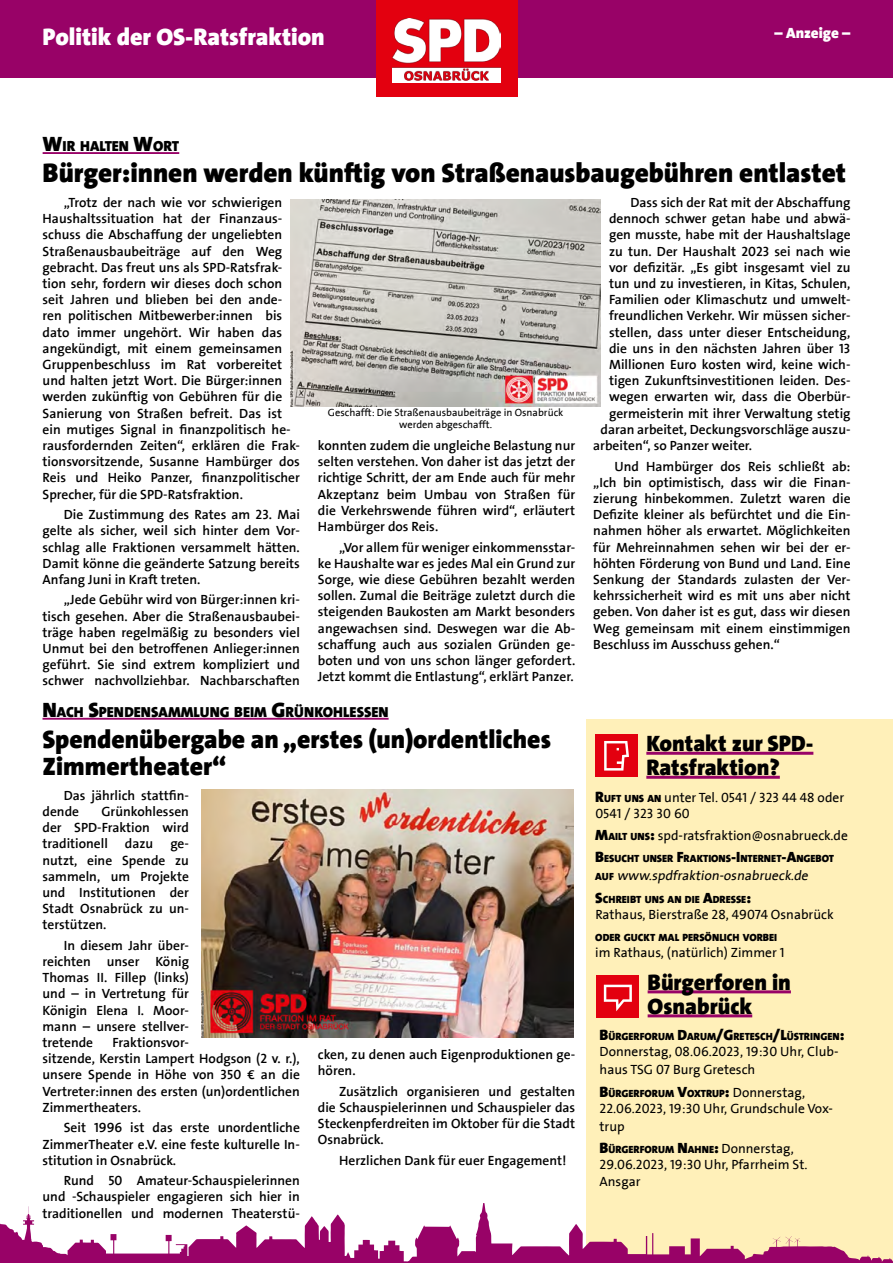
<style>
.page{position:relative;width:893px;height:1263px;background:#fff}
.page>*{position:absolute;margin:0;border:0;box-sizing:border-box;transform-origin:0 0}
.t1{font:900 27px "SPD The Sans";color:#000}
.t2{font:900 25.5px/27px "SPD The Sans";color:#000}
.t3{font:900 24px "SPD The Sans";color:#fff}
.t4{font:900 22.5px/24px "SPD The Sans";color:#000}
.t5{font:900 15px "SPD The Sans";color:#fff}
.t6{font:900 14.7px "SPD The Sans";color:#000}
.t7{font:700 13.5px/16.2px "SPD2002 The Sans";color:#000;text-align:justify}
.t8{font:13.5px/16.2px "SPD2002 The Sans";color:#000}
.t9{font:900 10.5px "SPD The Sans";color:#000}
.t10{font:10.5px/12.6px "SPD2002 The Sans";color:#000;text-align:center}
.s1{font-size:21px}
.s2{font-family:"SPD The Sans";font-weight:900;font-size:15px}
.s3{font-family:"SPD The Sans";font-weight:900;font-size:10.5px}
.s4{font-size:12px}
.s5{font-size:15px}
.s6{font-family:"SPD2002 The Sans";font-weight:400;font-size:13.5px}
</style>
<div class="page">
<div style="left:587px;top:719px;width:306px;height:544px;background:#fff0b9"></div>
<div style="left:0;top:0;width:893px;height:78px;background:#980267"></div>
<svg style="left:0;top:1203px;width:893px;height:60px"></svg>
<hr style="left:43px;top:718px;width:346px;height:2px;background:#980267">
<hr style="left:43px;top:152px;width:136px;height:2px;background:#980267">
<hr style="left:646px;top:752px;width:167px;height:3px;background:#980267">
<hr style="left:646px;top:776px;width:134px;height:3px;background:#980267">
<hr style="left:648px;top:990px;width:143px;height:3px;background:#980267">
<hr style="left:648px;top:1014px;width:104px;height:3px;background:#980267">
<div style="left:597px;top:975px;width:42px;height:42px;background:#e3000f"></div>
<svg style="left:604px;top:985px;width:28px;height:26px"></svg>
<div style="left:595px;top:734px;width:43px;height:43px;background:#e3000f"></div>
<svg style="left:604px;top:741px;width:25px;height:29px"></svg>
<img style="left:202px;top:789px;width:372px;height:248px">
<div style="left:376px;top:0;width:141px;height:97px;background:#e3000f"></div>
<img style="left:393px;top:18px;width:107px;height:65px">
<img style="left:291px;top:200px;width:310px;height:206px">
<h3 class="t3" style="left:43px;top:21px;width:284px">Politik der OS-Ratsfraktion</h3>
<p class="t5" style="left:774px;top:23px;width:77px">– Anzeige –</p>
<p class="t6" style="left:43px;top:137px;width:138px"><span class="s1">W</span>IR HALTEN <span class="s1">W</span>ORT</p>
<h1 class="t1" style="left:43px;top:156px;width:805px">Bürger:innen werden künftig von Straßenausbaugebühren entlastet</h1>
<p class="t7" style="left:43px;top:195px;width:259px;text-align:left;text-indent:21px">„Trotz der nach wie vor schwierigen Haushaltssituation hat der Finanzaus&shy;schuss die Abschaffung der ungeliebten Straßenausbaubeiträge auf den Weg gebracht. Das freut uns als SPD-Ratsfrak&shy;tion sehr, fordern wir dieses doch schon seit Jahren und blieben bei den ande&shy;ren politischen Mitbewerber:innen bis dato immer ungehört. Wir haben das angekündigt, mit einem gemeinsamen Gruppenbeschluss im Rat vorbereitet und halten jetzt Wort. Die Bürger:innen werden zukünftig von Gebühren für die Sanierung von Straßen befreit. Das ist ein mutiges Signal in finanzpolitisch he&shy;rausfordernden Zeiten“, erklären die Frak&shy;tionsvorsitzende, Susanne Hambürger dos Reis und Heiko Panzer, finanzpolitischer Sprecher, für die SPD-Ratsfraktion.</p>
<p class="t7" style="left:43px;top:507px;width:259px;text-indent:21px">Die Zustimmung des Rates am 23. Mai gelte als sicher, weil sich hinter dem Vor&shy;schlag alle Fraktionen versammelt hätten.<br>Damit könne die geänderte Satzung bereits Anfang Juni in Kraft treten.</p>
<p class="t7" style="left:43px;top:592px;width:259px;text-indent:21px">„Jede Gebühr wird von Bürger:innen kri&shy;tisch gesehen. Aber die Straßenausbaubei&shy;träge haben regelmäßig zu besonders viel Unmut bei den betroffenen Anlieger:innen geführt. Sie sind extrem kompliziert und schwer nachvollziehbar. Nachbarschaften</p>
<p class="t7" style="left:630px;top:195px;width:222px">Dass sich der Rat mit der Abschaffung</p>
<p class="t7" style="left:609px;top:211px;width:243px">dennoch schwer getan habe und abwä-</p>
<p class="t7" style="left:609px;top:227px;width:243px">gen musste, habe mit der Haushaltslage</p>
<p class="t7" style="left:609px;top:243px;width:243px">zu tun. Der Haushalt 2023 sei nach wie</p>
<p class="t7" style="left:609px;top:260px;width:243px">vor defizitär. „Es gibt insgesamt viel zu</p>
<p class="t7" style="left:609px;top:276px;width:243px">tun und zu investieren, in Kitas, Schulen,</p>
<p class="t7" style="left:609px;top:292px;width:243px">Familien oder Klimaschutz und umwelt-</p>
<p class="t7" style="left:609px;top:308px;width:243px">freundlichen Verkehr. Wir müssen sicher-</p>
<p class="t7" style="left:609px;top:324px;width:243px">stellen, dass unter dieser Entscheidung,</p>
<p class="t7" style="left:609px;top:341px;width:243px">die uns in den nächsten Jahren über 13</p>
<p class="t7" style="left:609px;top:357px;width:243px">Millionen Euro kosten wird, keine wich-</p>
<p class="t7" style="left:609px;top:373px;width:243px">tigen Zukunftsinvestitionen leiden. Des-</p>
<p class="t7" style="left:609px;top:389px;width:243px">wegen erwarten wir, dass die Oberbür-</p>
<p class="t7" style="left:609px;top:405px;width:243px">germeisterin mit ihrer Verwaltung stetig</p>
<p class="t7" style="left:601px;top:422px;width:251px">daran arbeitet, Deckungsvorschläge auszu-</p>
<p class="t7" style="left:593px;top:438px;width:160px">arbeiten“, so Panzer weiter.</p>
<p class="t7" style="left:593px;top:458px;width:259px;text-indent:21px">Und Hambürger dos Reis schließt ab: „Ich bin optimistisch, dass wir die Finan&shy;zierung hinbekommen. Zuletzt waren die Defizite kleiner als befürchtet und die Ein&shy;nahmen höher als erwartet. Möglichkeiten für Mehreinnahmen sehen wir bei der er&shy;höhten Förderung von Bund und Land. Eine Senkung der Standards zulasten der Ver&shy;kehrssicherheit wird es mit uns aber nicht geben. Von daher ist es gut, dass wir diesen Weg gemeinsam mit einem einstimmigen Beschluss im Ausschuss gehen.“</p>
<p class="t10" style="left:328px;top:406px;width:237px">Geschafft: Die Straßenausbaubeiträge in Osnabrück werden abgeschafft.</p>
<p class="t7" style="left:318px;top:438px;width:259px">konnten zudem die ungleiche Belastung nur selten verstehen. Von daher ist das jetzt der richtige Schritt, der am Ende auch für mehr Akzeptanz beim Umbau von Straßen für die Verkehrswende führen wird“, erläutert Hambürger dos Reis.</p>
<p class="t7" style="left:318px;top:539px;width:259px;text-indent:21px">„Vor allem für weniger einkommensstar&shy;ke Haushalte war es jedes Mal ein Grund zur Sorge, wie diese Gebühren bezahlt werden sollen. Zumal die Beiträge zuletzt durch die steigenden Baukosten am Markt besonders angewachsen sind. Deswegen war die Ab&shy;schaffung auch aus sozialen Gründen ge&shy;boten und von uns schon länger gefordert.<br>Jetzt kommt die Entlastung“, erklärt Panzer.</p>
<p class="t6" style="left:43px;top:702px;width:348px"><span class="s1">N</span>ACH <span class="s1">S</span>PENDENSAMMLUNG BEIM <span class="s1">G</span>RÜNKOHLESSEN</p>
<h2 class="t2" style="left:43px;top:726px;width:510px">Spendenübergabe an „erstes (un)ordentliches<br>Zimmertheater“</h2>
<p class="t7" style="left:43px;top:787px;width:148px;text-indent:21px">Das jährlich stattfin&shy;dende</p>
<p class="t7" style="left:43px;top:804px;width:148px;text-indent:59px">Grünkohlessen der SPD-Fraktion wird traditionell</p>
<p class="t7" style="left:125px;top:836px;width:30px">dazu</p>
<p class="t7" style="left:43px;top:836px;width:148px;text-indent:128px">ge&shy;nutzt, eine Spende zu sammeln, um Projekte und Institutionen der Stadt Osnabrück zu un&shy;terstützen.</p>
<p class="t7" style="left:43px;top:938px;width:148px;text-indent:21px">In diesem Jahr über&shy;reichten unser König Thomas II. Fillep (links) und – in Vertretung für Königin Elena I. Moor&shy;mann – unsere stellver&shy;tretende</p>
<p class="t7" style="left:43px;top:1035px;width:259px;text-align:left;text-indent:70px">Fraktionsvor-<br>sitzende, Kerstin Lampert Hodgson (2 v. r.), unsere Spende in Höhe von 350 € an die<br>Vertreter:innen des ersten (un)ordentlichen<br>Zimmertheaters.</p>
<p class="t7" style="left:43px;top:1120px;width:259px;text-indent:21px">Seit 1996 ist das erste unordentliche ZimmerTheater e.V. eine feste kulturelle In&shy;stitution in Osnabrück.</p>
<p class="t7" style="left:43px;top:1173px;width:259px;text-indent:21px">Rund 50 Amateur-Schauspielerinnen und -Schauspieler engagieren sich hier in traditionellen und modernen Theaterstü-</p>
<p class="t7" style="left:318px;top:1047px;width:259px">cken, zu denen auch Eigenproduktionen ge&shy;hören.</p>
<p class="t7" style="left:318px;top:1083px;width:259px;text-indent:21px">Zusätzlich organisieren und gestalten die Schauspielerinnen und Schauspieler das Steckenpferdreiten im Oktober für die Stadt Osnabrück.</p>
<p class="t7" style="left:339px;top:1152px;width:229px">Herzlichen Dank für euer Engagement!</p>
<h3 class="t4" style="left:646px;top:732px;width:169px">Kontakt zur SPD-<br>Ratsfraktion?</h3>
<p class="t8" style="left:595px;top:789px;width:250px"><span class="s2">R</span><span class="s3">UFT UNS AN</span> unter Tel. 0541 / 323 44 48 oder<br>0541 / 323 30 60</p>
<p class="t8" style="left:595px;top:828px;width:254px"><span class="s2">M</span><span class="s3">AILT UNS</span><span class="s2">:</span> spd-ratsfraktion<span class="s4">@</span>osnabrueck.de</p>
<p class="t9" style="left:595px;top:852px;width:240px"><span class="s5">B</span>ESUCHT UNSER <span class="s5">F</span>RAKTIONS<span class="s5">-I</span>NTERNET<span class="s5">-A</span>NGEBOT</p>
<p class="t8" style="left:595px;top:868px;width:216px"><span class="s3">AU F</span> www.spdfraktion-osnabrueck.de</p>
<p class="t9" style="left:595px;top:892px;width:157px"><span class="s5">S</span>CHREIBT UNS AN DIE <span class="s5">A</span>DRESSE<span class="s5">:</span></p>
<p class="t8" style="left:595px;top:907px;width:240px">Rathaus, Bierstraße 28, 49074 Osnabrück</p>
<p class="t9" style="left:595px;top:931px;width:183px">ODER GUCKT MAL PERSÖNLICH VORBEI</p>
<p class="t8" style="left:595px;top:945px;width:191px">im Rathaus, (natürlich) Zimmer 1</p>
<h3 class="t4" style="left:648px;top:970px;width:145px">Bürgerforen in<br>Osnabrück</h3>
<p class="t9" style="left:600px;top:1030px;width:246px"><span class="s5">B</span>ÜRGERFORUM <span class="s5">D</span>ARUM<span class="s5">/G</span>RETESCH<span class="s5">/L</span>ÜSTRINGEN<span class="s5">:</span></p>
<p class="t8" style="left:600px;top:1043px;width:241px;line-height:18px">Donnerstag, 08.06.2023, 19:30 Uhr, Club&shy;haus TSG 07 Burg Gretesch</p>
<p class="t9" style="left:600px;top:1086px;width:207px"><span class="s5">B</span>ÜRGERFORUM <span class="s5">V</span>OXTRUP<span class="s5">:</span> <span class="s6">Donnerstag,</span></p>
<p class="t8" style="left:600px;top:1100px;width:235px;line-height:18px">22.06.2023, 19:30 Uhr, Grundschule Vox&shy;trup</p>
<p class="t9" style="left:600px;top:1143px;width:196px"><span class="s5">B</span>ÜRGERFORUM <span class="s5">N</span>AHNE<span class="s5">:</span> <span class="s6">Donnerstag,</span></p>
<p class="t8" style="left:600px;top:1157px;width:210px">29.06.2023, 19:30 Uhr, Pfarrheim St.<br>Ansgar</p>
</div>
